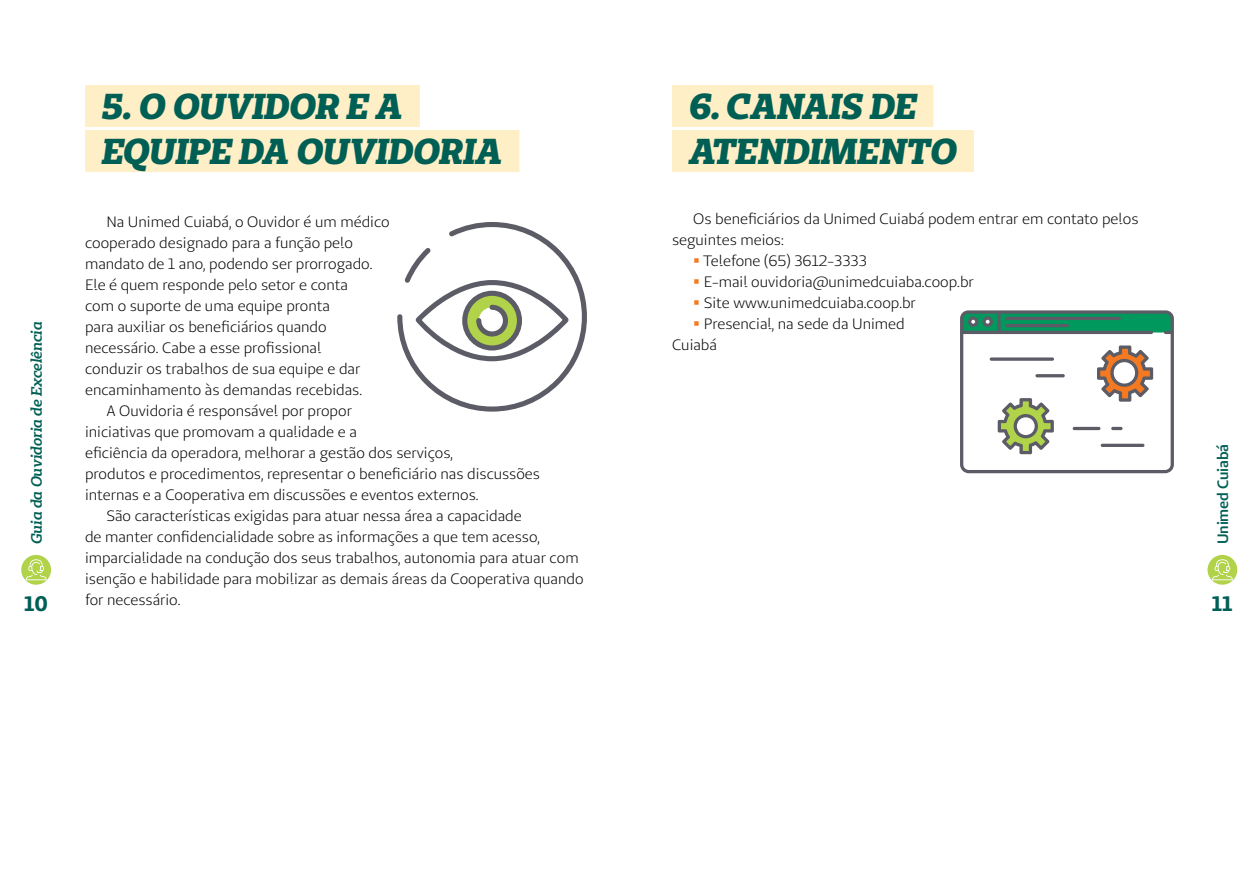
<style>
.page{position:relative;width:1259px;height:893px;background:#fff}
.page>*{position:absolute;margin:0;border:0;box-sizing:border-box;transform-origin:0 0}
.t1{font:italic 800 36px/45px "Unimed Slab";color:#005f55}
.t2{font:700 21px "Unimed Sans";color:#005f55}
.t3{font:15px/21px "Unimed Sans";color:#000}
.t4{font:italic 600 15px "Unimed Slab";letter-spacing:-.01em;color:#005f55}
.t5{font:600 15px "Unimed Sans";letter-spacing:-.01em;color:#005f55}
.s1{color:#f47920}
</style>
<div class="page">
<svg style="left:21px;top:555px;width:30px;height:30px"></svg>
<svg style="left:1207px;top:555px;width:30px;height:30px"></svg>
<div style="left:85px;top:85px;width:335px;height:42px;background:#ffefc6"></div>
<div style="left:85px;top:130px;width:434px;height:42px;background:#ffefc6"></div>
<div style="left:672px;top:85px;width:261px;height:42px;background:#ffefc6"></div>
<div style="left:672px;top:130px;width:302px;height:42px;background:#ffefc6"></div>
<svg style="left:397px;top:222px;width:190px;height:190px"></svg>
<svg style="left:960px;top:310px;width:214px;height:163px"></svg>
<h1 class="t1" style="left:102px;top:82px;width:402px">5. O OUVIDOR E A<br>EQUIPE DA OUVIDORIA</h1>
<h1 class="t1" style="left:689px;top:82px;width:269px">6. CANAIS DE<br>ATENDIMENTO</h1>
<p class="t3" style="left:672px;top:208px;width:468px;text-indent:21px">Os beneficiários da Unimed Cuiabá podem entrar em contato pelos seguintes meios:</p>
<p class="t3" style="left:693px;top:250px;width:175px"><span class="s1">▪</span> Telefone (65) 3612-3333</p>
<p class="t3" style="left:693px;top:271px;width:282px"><span class="s1">▪</span> E-mail ouvidoria@unimedcuiaba.coop.br</p>
<p class="t3" style="left:693px;top:292px;width:224px"><span class="s1">▪</span> Site www.unimedcuiaba.coop.br</p>
<p class="t3" style="left:672px;top:313px;width:234px;text-indent:21px"><span class="s1">▪</span> Presencial, na sede da Unimed<br>Cuiabá</p>
<p class="t3" style="left:106px;top:211px;width:285px">Na Unimed Cuiabá, o Ouvidor é um médico</p>
<p class="t3" style="left:85px;top:232px;width:269px">cooperado designado para a função pelo</p>
<p class="t3" style="left:85px;top:253px;width:289px">mandato de 1 ano, podendo ser prorrogado.</p>
<p class="t3" style="left:85px;top:274px;width:264px">Ele é quem responde pelo setor e conta</p>
<p class="t3" style="left:85px;top:295px;width:246px">com o suporte de uma equipe pronta</p>
<p class="t3" style="left:85px;top:316px;width:243px">para auxiliar os beneficiários quando</p>
<p class="t3" style="left:85px;top:337px;width:238px">necessário. Cabe a esse profissional</p>
<p class="t3" style="left:85px;top:358px;width:277px">conduzir os trabalhos de sua equipe e dar</p>
<p class="t3" style="left:85px;top:379px;width:278px">encaminhamento às demandas recebidas.</p>
<p class="t3" style="left:106px;top:400px;width:247px">A Ouvidoria é responsável por propor</p>
<p class="t3" style="left:85px;top:421px;width:273px">iniciativas que promovam a qualidade e a</p>
<p class="t3" style="left:85px;top:442px;width:369px">eficiência da operadora, melhorar a gestão dos serviços,</p>
<p class="t3" style="left:85px;top:463px;width:456px">produtos e procedimentos, representar o beneficiário nas discussões</p>
<p class="t3" style="left:85px;top:484px;width:395px">internas e a Cooperativa em discussões e eventos externos.</p>
<p class="t3" style="left:106px;top:505px;width:417px">São características exigidas para atuar nessa área a capacidade</p>
<p class="t3" style="left:85px;top:526px;width:456px">de manter confidencialidade sobre as informações a que tem acesso,</p>
<p class="t3" style="left:85px;top:547px;width:495px">imparcialidade na condução dos seus trabalhos, autonomia para atuar com</p>
<p class="t3" style="left:85px;top:568px;width:500px">isenção e habilidade para mobilizar as demais áreas da Cooperativa quando</p>
<p class="t3" style="left:85px;top:589px;width:97px">for necessário.</p>
<p class="t4" style="left:27px;top:544px;width:225px;rotate:-90deg">Guia da Ouvidoria de Excelência</p>
<p class="t5" style="left:1213px;top:544px;width:102px;rotate:-90deg">Unimed Cuiabá</p>
<h2 class="t2" style="left:24px;top:590px;width:25px">10</h2>
<h2 class="t2" style="left:1212px;top:590px;width:22px">11</h2>
</div>
